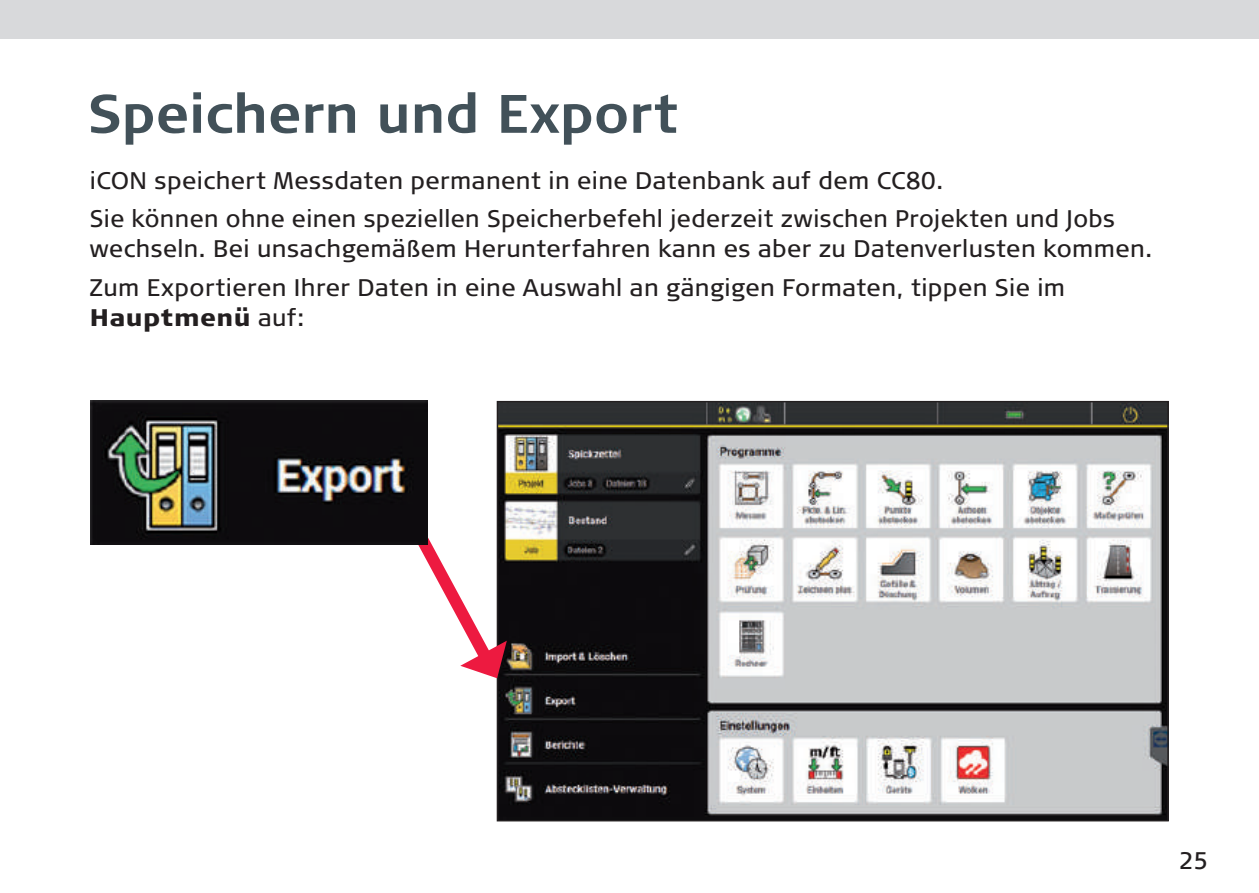
<style>
.page{position:relative;width:1259px;height:893px;background:#fff}
.page>*{position:absolute;margin:0;border:0;box-sizing:border-box;transform-origin:0 0}
.t1{font:700 54px "Signa Column";color:#425159}
.t2{font:24px/38.4px "Signa Column";letter-spacing:.02em;color:#231f20}
.t3{font:900 24px "Signa Column";letter-spacing:.02em;color:#231f20}
.s1{font-weight:400}
</style>
<div class="page">
<div style="left:0;top:0;width:1259px;height:38px;background:#d8d9db"></div>
<img style="left:500px;top:404px;width:665px;height:414px">
<div style="left:497px;top:401px;width:671px;height:420px;border:2px solid #231f20"></div>
<svg style="left:418px;top:487px;width:89px;height:192px"></svg>
<img style="left:90px;top:401px;width:338px;height:144px">
<h1 class="t1" style="left:88px;top:82px;width:592px">Speichern und Export</h1>
<p class="t2" style="left:90px;top:161px;width:1026px">iCON speichert Messdaten permanent in eine Datenbank auf dem CC80.<br>Sie können ohne einen speziellen Speicherbefehl jederzeit zwischen Projekten und Jobs</p>
<p class="t2" style="left:90px;top:230px;width:1064px">wechseln. Bei unsachgemäßem Herunterfahren kann es aber zu Datenverlusten kommen.<br>Zum Exportieren Ihrer Daten in eine Auswahl an gängigen Formaten, tippen Sie im</p>
<p class="t3" style="left:90px;top:302px;width:216px">Hauptmenü <span class="s1">auf:</span></p>
<p class="t2" style="left:1179px;top:841px;width:30px">25</p>
</div>
